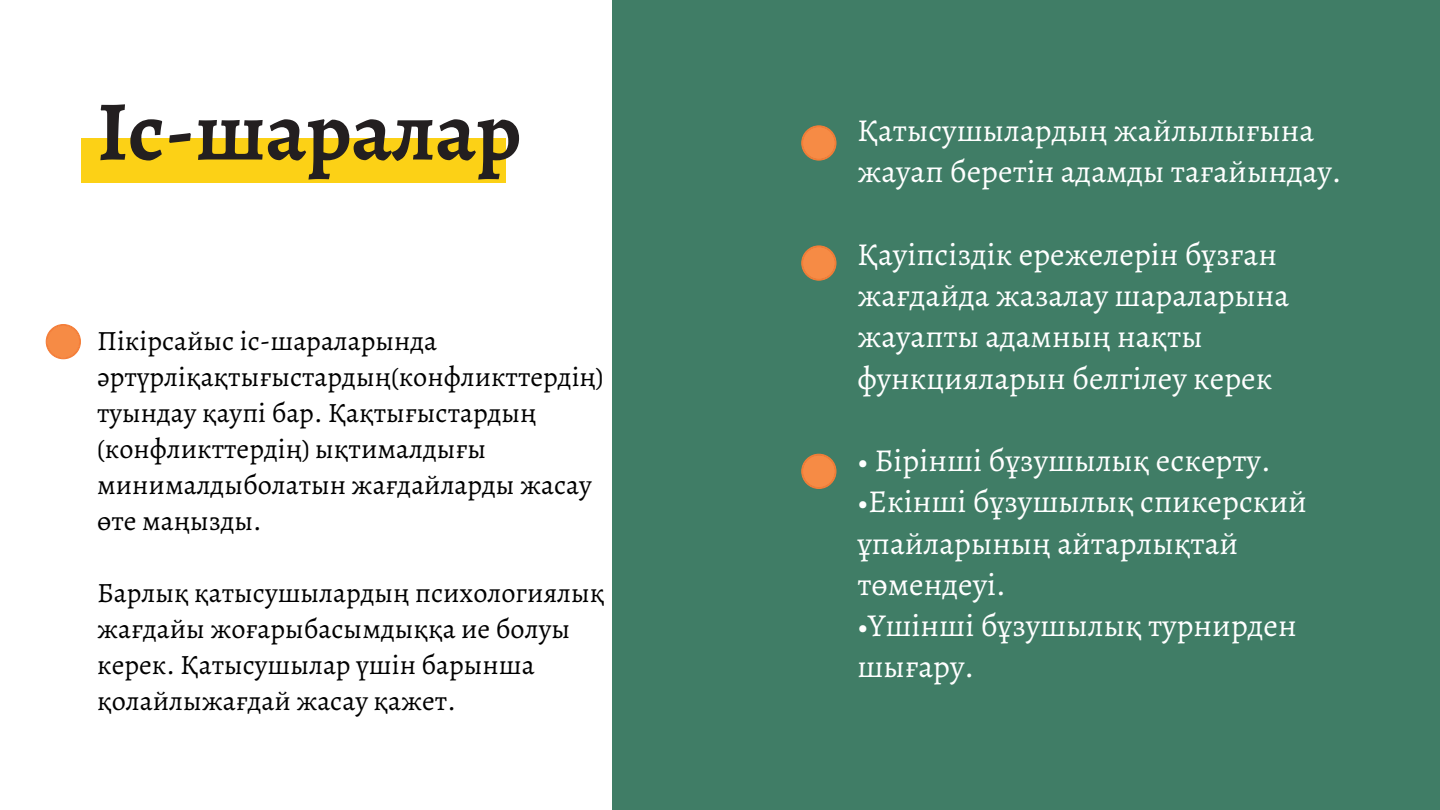
<style>
.page{position:relative;width:1440px;height:810px;background:#407d66}
.page>*{position:absolute;margin:0;border:0;box-sizing:border-box;transform-origin:0 0}
.t1{font:700 85px "Alegreya";color:#231f20}
.t2{font:32px/41.2px "Alegreya";color:#fff}
.t3{font:28px/36px "Alegreya";color:#000}
</style>
<div class="page">
<div style="left:0;top:0;width:612px;height:810px;background:#fff"></div>
<svg style="left:801px;top:125px;width:35px;height:36px"></svg>
<svg style="left:801px;top:245px;width:35px;height:36px"></svg>
<svg style="left:801px;top:454px;width:35px;height:35px"></svg>
<svg style="left:46px;top:324px;width:35px;height:35px"></svg>
<div style="left:81px;top:139px;width:425px;height:44px;background:#fcd116"></div>
<h1 class="t1" style="left:97px;top:73px;width:426px">Іс-шаралар</h1>
<p class="t3" style="left:97px;top:322px;width:508px">Пікірсайыс іс-шараларында әртүрліқақтығыстардың(конфликттердің) туындау қаупі бар. Қақтығыстардың (конфликттердің) ықтималдығы минималдыболатын жағдайларды жасау өте маңызды.</p>
<p class="t3" style="left:97px;top:574px;width:509px">Барлық қатысушылардың психологиялық жағдайы жоғарыбасымдыққа ие болуы керек. Қатысушылар үшін барынша қолайлыжағдай жасау қажет.</p>
<p class="t2" style="left:857px;top:110px;width:486px">Қатысушылардың жайлылығына жауап беретін адамды тағайындау.</p>
<p class="t2" style="left:857px;top:234px;width:433px">Қауіпсіздік ережелерін бұзған жағдайда жазалау шараларына жауапты адамның нақты функцияларын белгілеу керек</p>
<p class="t2" style="left:857px;top:440px;width:415px">• Бірінші бұзушылық ескерту.</p>
<p class="t2" style="left:857px;top:481px;width:451px">•Екінші бұзушылық спикерский ұпайларының айтарлықтай төмендеуі.</p>
<p class="t2" style="left:857px;top:605px;width:441px">•Үшінші бұзушылық турнирден шығару.</p>
</div>
